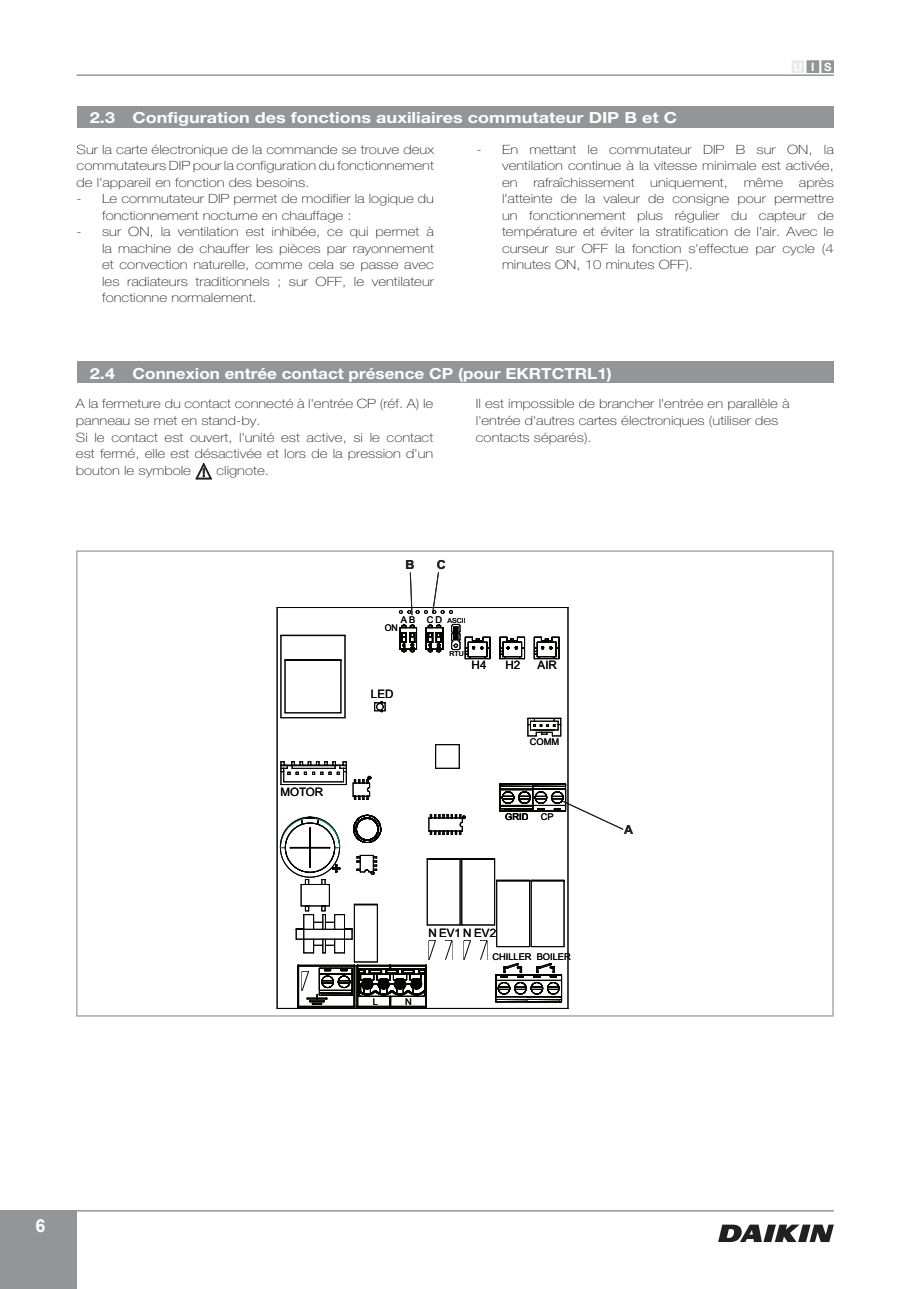
<style>
.page{position:relative;width:919px;height:1289px;background:#fff}
.page>*{position:absolute;margin:0;border:0;box-sizing:border-box;transform-origin:0 0}
.t1{font:700 18px "Arial";color:#fff}
.Capitolo_non_numerat{font:700 15.3px "Helvetica Neue LT Std";color:#fff;scale:1.18 1}
.Capitolo_non_numerat-2{font:700 15.3px "Helvetica Neue LT Std";color:#fff;scale:1.12 1}
.Testo{font:100 12.75px/16.5px "Helvetica Neue LT Std";color:#231f20;text-align:justify;scale:1.18 1}
.t2{font:700 12.45px "Arial";color:#231f20}
.t3{font:11.55px "Arial";color:#040503}
.t4{font:700 11.4px "Helvetica Neue LT Std";color:#fff}
.t5{font:9.3px "Arial";color:#040503}
.t6{font:9.3px "Arial";color:#040503;scale:.95 1}
.t7{font:6.9px "Arial";color:#040503}
</style>
<div class="page">
<hr style="left:77px;top:1209px;width:756px;height:2px;background:#939598">
<div style="left:0;top:1209px;width:77px;height:79px;background:#939598"></div>
<hr style="left:77px;top:74px;width:756px;height:2px;background:#939598">
<div style="left:821px;top:61px;width:12px;height:11px;background:#939598"></div>
<div style="left:821px;top:60px;width:12px;height:13px;border:1px solid #939598"></div>
<div style="left:807px;top:61px;width:11px;height:11px;background:#939598"></div>
<div style="left:806px;top:60px;width:13px;height:13px;border:1px solid #939598"></div>
<div style="left:792px;top:61px;width:11px;height:11px;background:#e9eaea"></div>
<div style="left:77px;top:106px;width:756px;height:22px;background:#939598"></div>
<div style="left:77px;top:361px;width:756px;height:22px;background:#939598"></div>
<svg style="left:718px;top:1224px;width:115px;height:17px"></svg>
<svg style="left:410px;top:572px;width:213px;height:257px"></svg>
<svg style="left:277px;top:606px;width:292px;height:402px"></svg>
<svg style="left:279px;top:624px;width:287px;height:384px"></svg>
<svg style="left:374px;top:700px;width:188px;height:302px"></svg>
<svg style="left:195px;top:463px;width:17px;height:16px"></svg>
<p class="Capitolo_non_numerat" style="left:90px;top:108px;width:23px">2.3</p>
<p class="Capitolo_non_numerat" style="left:132px;top:108px;width:463px">Configuration des fonctions auxiliaires commutateur DIP B et C</p>
<p class="t4" style="left:793px;top:60px;width:39px">UIS</p>
<p class="Testo" style="left:77px;top:141px;width:304px">Sur la carte électronique de la commande se trouve deux commutateurs DIP pour la configuration du fonctionnement de l'appareil en fonction des besoins.</p>
<p class="Testo" style="left:102px;top:190px;width:283px;text-indent:-26px">- Le commutateur DIP permet de modifier la logique du fonctionnement nocturne en chauffage :</p>
<p class="Testo" style="left:102px;top:223px;width:283px;text-indent:-26px">- sur ON, la ventilation est inhibée, ce qui permet à la machine de chauffer les pièces par rayonnement et convection naturelle, comme cela se passe avec les radiateurs traditionnels ; sur OFF, le ventilateur fonctionne normalement.</p>
<p class="Testo" style="left:502px;top:141px;width:283px;text-indent:-26px">- En mettant le commutateur DIP B sur ON, la ventilation continue à la vitesse minimale est activée, en rafraîchissement uniquement, même après l'atteinte de la valeur de consigne pour permettre un fonctionnement plus régulier du capteur de température et éviter la stratification de l'air. Avec le curseur sur OFF la fonction s'effectue par cycle (4 minutes ON, 10 minutes OFF).</p>
<p class="Capitolo_non_numerat" style="left:90px;top:364px;width:23px">2.4</p>
<p class="Capitolo_non_numerat-2" style="left:132px;top:364px;width:429px">Connexion entrée contact présence CP (pour EKRTCTRL1)</p>
<p class="Testo" style="left:76px;top:395px;width:304px">A la fermeture du contact connecté à l'entrée CP (réf. A) le panneau se met en stand-by.</p>
<p class="Testo" style="left:76px;top:428px;width:304px">Si le contact est ouvert, l'unité est active, si le contact est fermé, elle est désactivée et lors de la pression d'un bouton le symbole</p>
<p class="Testo" style="left:216px;top:461px;width:46px">clignote.</p>
<p class="Testo" style="left:476px;top:395px;width:267px;text-align:left">Il est impossible de brancher l'entrée en parallèle à l'entrée d'autres cartes électroniques (utiliser des contacts séparés).</p>
<p class="t2" style="left:405px;top:556px;width:10px">B</p>
<p class="t2" style="left:437px;top:555px;width:10px">C</p>
<p class="t5" style="left:401px;top:613px;width:16px">AB</p>
<p class="t6" style="left:384px;top:621px;width:15px">ON</p>
<p class="t5" style="left:426px;top:613px;width:17px">CD</p>
<p class="t7" style="left:447px;top:616px;width:20px">ASCII</p>
<p class="t7" style="left:449px;top:648px;width:16px">RTU</p>
<p class="t3" style="left:280px;top:783px;width:44px">MOTOR</p>
<p class="t3" style="left:371px;top:686px;width:24px">LED</p>
<p class="t3" style="left:471px;top:657px;width:16px">H4</p>
<p class="t3" style="left:505px;top:657px;width:16px">H2</p>
<p class="t3" style="left:537px;top:657px;width:21px">AIR</p>
<p class="t5" style="left:530px;top:735px;width:31px">COMM</p>
<p class="t5" style="left:505px;top:810px;width:25px">GRID</p>
<p class="t5" style="left:541px;top:810px;width:14px">CP</p>
<p class="t5" style="left:373px;top:994px;width:7px">L</p>
<p class="t5" style="left:405px;top:994px;width:8px">N</p>
<p class="t3" style="left:428px;top:924px;width:69px">N EV1 N EV2</p>
<p class="t5" style="left:492px;top:949px;width:80px">CHILLER BOILER</p>
<p class="t2" style="left:624px;top:821px;width:10px">A</p>
<h1 class="t1" style="left:35px;top:1212px;width:12px">6</h1>
</div>
